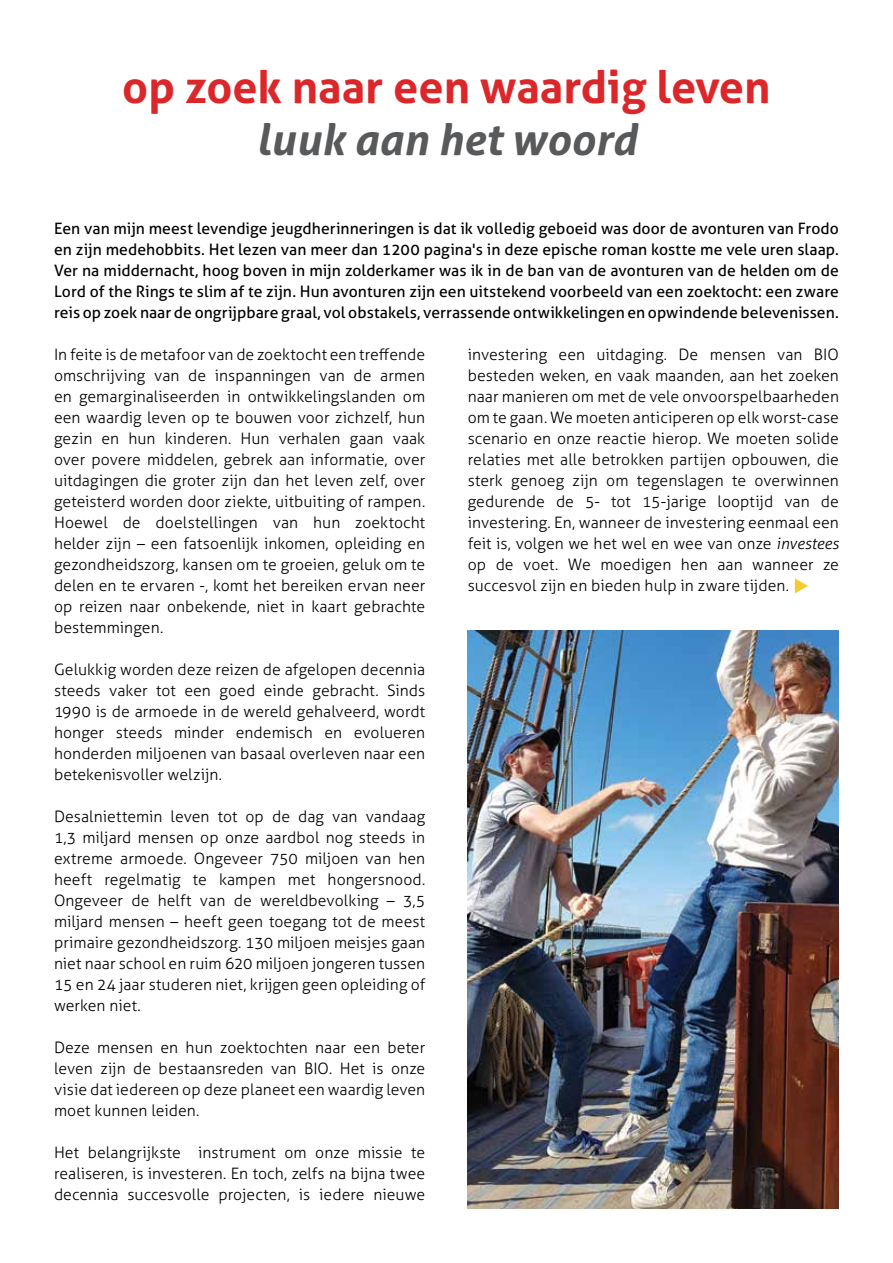
<style>
.page{position:relative;width:893px;height:1263px;background:#fff}
.page>*{position:absolute;margin:0;border:0;box-sizing:border-box;transform-origin:0 0}
.t1{font:700 45px "Aller";color:#dc272a}
.t2{font:italic 700 43.5px "Aller";color:#58595b}
.t3{font:300 15.75px/21px "Aller";color:#000;text-align:justify}
.t4{font:15.75px/21px "Aller";color:#000;text-align:justify}
.s1{font-style:italic}
</style>
<div class="page">
<img style="left:468px;top:631px;width:371px;height:578px">
<svg style="left:795px;top:578px;width:13px;height:15px"></svg>
<h1 class="t1" style="left:122px;top:59px;width:650px">op zoek naar een waardig leven</h1>
<h2 class="t2" style="left:256px;top:112px;width:382px">luuk aan het woord</h2>
<p class="t4" style="left:54px;top:218px;width:786px">Een van mijn meest levendige jeugdherinneringen is dat ik volledig geboeid was door de avonturen van Frodo en zijn medehobbits. Het lezen van meer dan 1200 pagina's in deze epische roman kostte me vele uren slaap.<br>Ver na middernacht, hoog boven in mijn zolderkamer was ik in de ban van de avonturen van de helden om de Lord of the Rings te slim af te zijn. Hun avonturen zijn een uitstekend voorbeeld van een zoektocht: een zware reis op zoek naar de ongrijpbare graal, vol obstakels, verrassende ontwikkelingen en opwindende belevenissen.</p>
<p class="t3" style="left:54px;top:344px;width:373px">In feite is de metafoor van de zoektocht een treffende omschrijving van de inspanningen van de armen en gemarginaliseerden in ontwikkelingslanden om een waardig leven op te bouwen voor zichzelf, hun gezin en hun kinderen. Hun verhalen gaan vaak over povere middelen, gebrek aan informatie, over uitdagingen die groter zijn dan het leven zelf, over geteisterd worden door ziekte, uitbuiting of rampen.<br>Hoewel de doelstellingen van hun zoektocht helder zijn – een fatsoenlijk inkomen, opleiding en gezondheidszorg, kansen om te groeien, geluk om te delen en te ervaren -, komt het bereiken ervan neer op reizen naar onbekende, niet in kaart gebrachte bestemmingen.</p>
<p class="t3" style="left:54px;top:659px;width:373px">Gelukkig worden deze reizen de afgelopen decennia steeds vaker tot een goed einde gebracht. Sinds 1990 is de armoede in de wereld gehalveerd, wordt honger steeds minder endemisch en evolueren honderden miljoenen van basaal overleven naar een betekenisvoller welzijn.</p>
<p class="t3" style="left:54px;top:806px;width:373px">Desalniettemin leven tot op de dag van vandaag 1,3 miljard mensen op onze aardbol nog steeds in extreme armoede. Ongeveer 750 miljoen van hen heeft regelmatig te kampen met hongersnood.<br>Ongeveer de helft van de wereldbevolking – 3,5 miljard mensen – heeft geen toegang tot de meest primaire gezondheidszorg. 130 miljoen meisjes gaan niet naar school en ruim 620 miljoen jongeren tussen 15 en 24 jaar studeren niet, krijgen geen opleiding of werken niet.</p>
<p class="t3" style="left:54px;top:1037px;width:373px">Deze mensen en hun zoektochten naar een beter leven zijn de bestaansreden van BIO. Het is onze visie dat iedereen op deze planeet een waardig leven moet kunnen leiden.</p>
<p class="t3" style="left:54px;top:1142px;width:373px">Het belangrijkste instrument om onze missie te realiseren, is investeren. En toch, zelfs na bijna twee decennia succesvolle projecten, is iedere nieuwe</p>
<p class="t3" style="left:468px;top:344px;width:373px">investering een uitdaging. De mensen van BIO besteden weken, en vaak maanden, aan het zoeken naar manieren om met de vele onvoorspelbaarheden om te gaan. We moeten anticiperen op elk worst-case scenario en onze reactie hierop. We moeten solide relaties met alle betrokken partijen opbouwen, die sterk genoeg zijn om tegenslagen te overwinnen gedurende de 5- tot 15-jarige looptijd van de investering. En, wanneer de investering eenmaal een feit is, volgen we het wel en wee van onze <span class="s1">investees </span>op de voet. We moedigen hen aan wanneer ze succesvol zijn en bieden hulp in zware tijden.</p>
</div>
